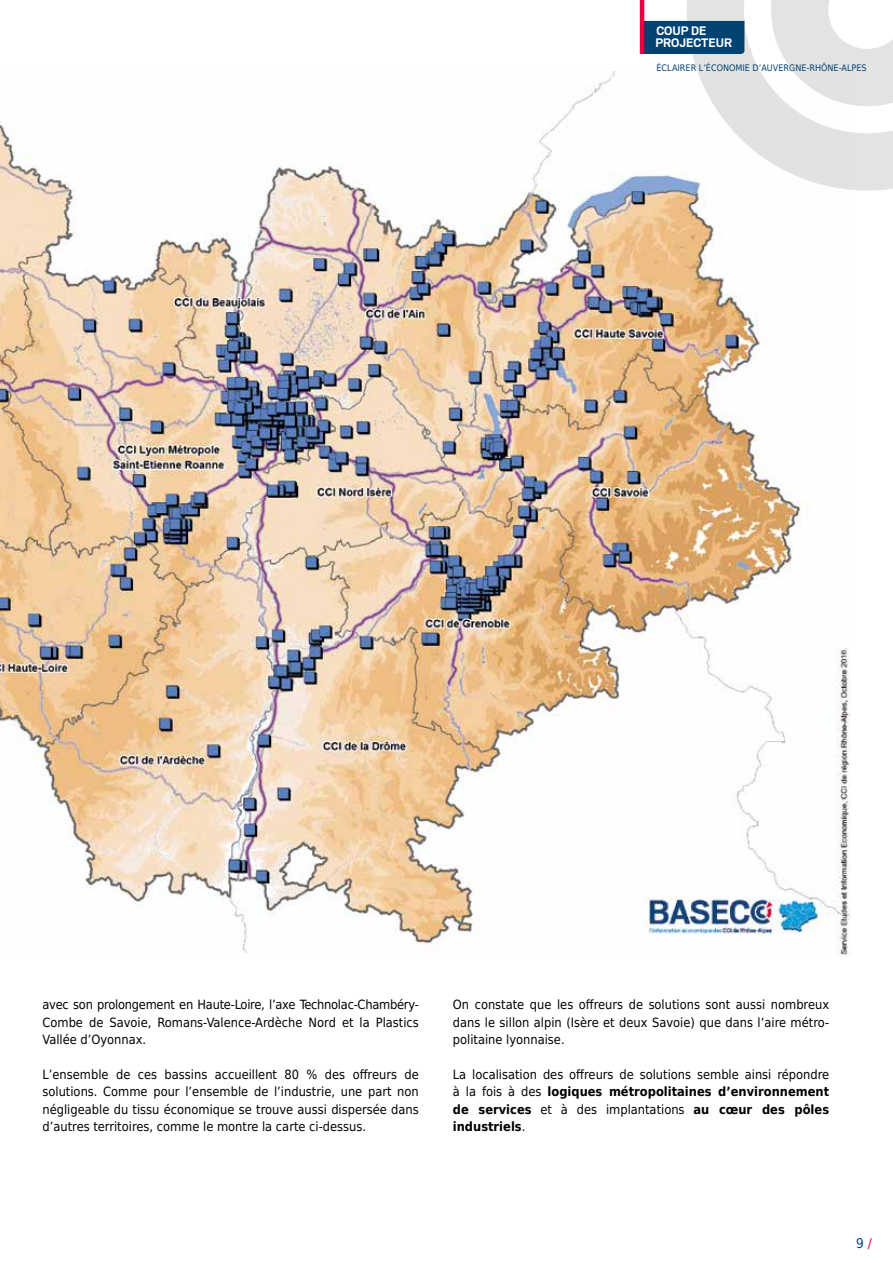
<style>
.page{position:relative;width:893px;height:1263px;background:#fff}
.page>*{position:absolute;margin:0;border:0;box-sizing:border-box;transform-origin:0 0}
.t1{font:700 13.8px/11.9px "Scout";color:#fff}
.t2{font:13.5px "DejaVu Sans Condensed";color:#004372}
.t3{font:12.75px/17.4px "DejaVu Sans Condensed";color:#000;text-align:justify}
.t4{font:9px "DejaVu Sans Condensed";color:#004372}
.s1{font-weight:700}
.s2{color:#e50043}
</style>
<div class="page">
<svg style="left:667px;top:0;width:226px;height:191px;fill:#e3e3e3"></svg>
<svg style="left:761px;top:0;width:132px;height:116px"></svg>
<img style="left:0;top:71px;width:850px;height:883px">
<div style="left:644px;top:21px;width:100px;height:33px;background:#004372"></div>
<hr style="left:640px;top:0;width:4px;height:54px;background:#e50043">
<p class="t1" style="left:655px;top:25px;width:78px">COUP DE<br>PROJECTEUR</p>
<p class="t4" style="left:656px;top:61px;width:212px">ÉCLAIRER L’ÉCONOMIE D’AUVERGNE-RHÔNE-ALPES</p>
<p class="t3" style="left:43px;top:995px;width:378px">avec son prolongement en Haute-Loire, l’axe Technolac-Chambéry-Combe de Savoie, Romans-Valence-Ardèche Nord et la Plastics Vallée d’Oyonnax.</p>
<p class="t3" style="left:43px;top:1065px;width:378px">L’ensemble de ces bassins accueillent 80 % des offreurs de solutions. Comme pour l’ensemble de l’industrie, une part non négligeable du tissu économique se trouve aussi dispersée dans d’autres territoires, comme le montre la carte ci-dessus.</p>
<p class="t3" style="left:453px;top:995px;width:378px">On constate que les offreurs de solutions sont aussi nombreux dans le sillon alpin (Isère et deux Savoie) que dans l’aire métro&shy;politaine lyonnaise.</p>
<p class="t3" style="left:453px;top:1065px;width:378px">La localisation des offreurs de solutions semble ainsi répondre à la fois à des <span class="s1">logiques métropolitaines d’environnement de services</span> et à des implantations <span class="s1">au cœur des pôles industriels</span>.</p>
<p class="t2" style="left:856px;top:1232px;width:17px">9 <span class="s2">/</span></p>
</div>
